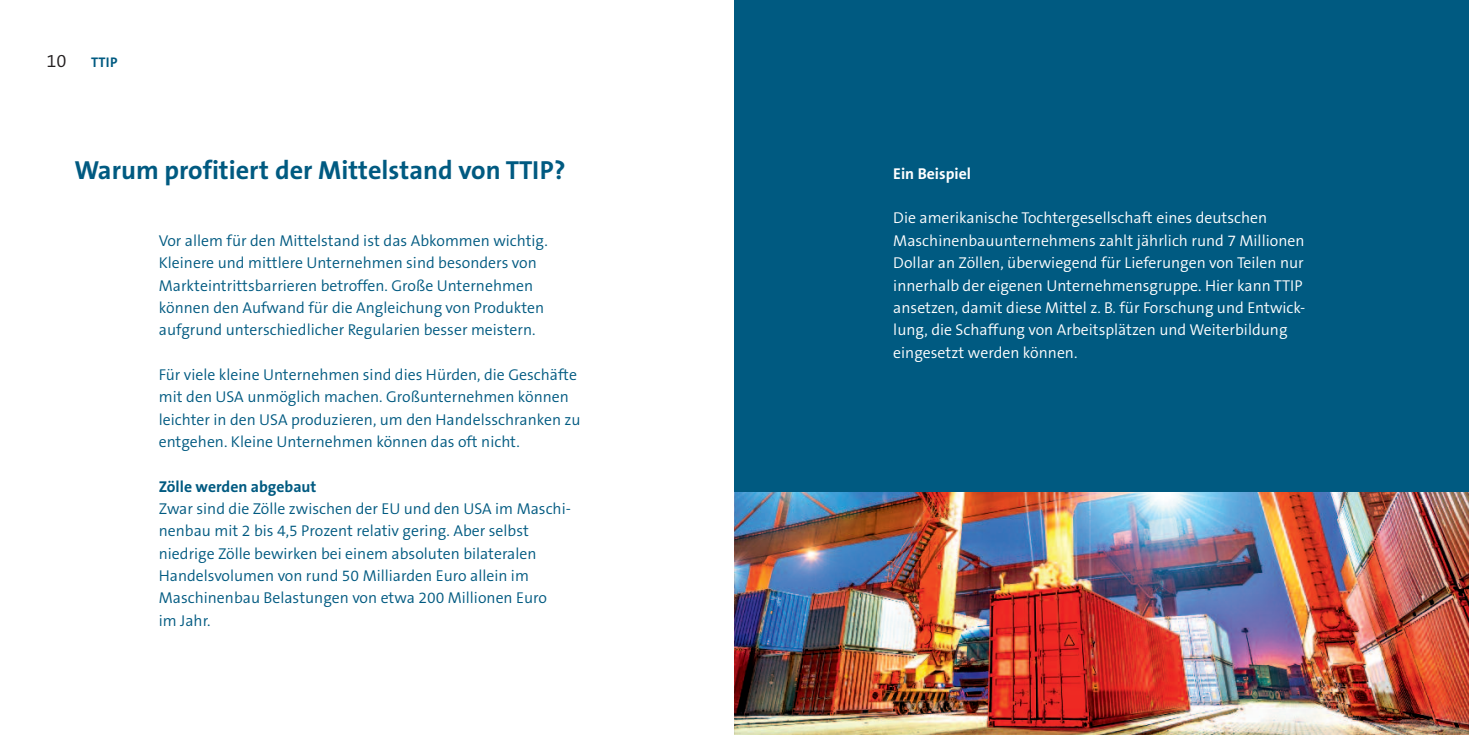
<style>
.page{position:relative;width:1469px;height:735px;background:#fff}
.page>*{position:absolute;margin:0;border:0;box-sizing:border-box;transform-origin:0 0}
.t1{font:700 26.25px "The Sans B7";color:#005a81}
.t2{font:300 18.38px "The Sans B4";color:#231f20}
.t3{font:300 15.75px/22.4px "The Sans B4";color:#005a81}
.t4{font:300 15.75px/22.4px "The Sans B4";color:#fff}
.t5{font:700 15.75px "The Sans B7";color:#005a81}
.t6{font:700 15.75px "The Sans B7";color:#fff}
.t7{font:700 14px "The Sans B7";color:#005a81}
</style>
<div class="page">
<div style="left:734px;top:0;width:734px;height:734px;background:#005a81"></div>
<img style="left:734px;top:492px;width:734px;height:242px">
<p class="t2" style="left:46px;top:51px;width:22px">10</p>
<p class="t7" style="left:91px;top:55px;width:28px">TTIP</p>
<h1 class="t1" style="left:74px;top:156px;width:492px">Warum profitiert der Mittelstand von TTIP?</h1>
<p class="t3" style="left:159px;top:230px;width:390px">Vor allem für den Mittelstand ist das Abkommen wichtig.<br>Kleinere und mittlere Unternehmen sind besonders von Markteintrittsbarrieren betroffen. Große Unternehmen können den Aufwand für die Angleichung von Produkten aufgrund unterschiedlicher Regularien besser meistern.</p>
<p class="t3" style="left:159px;top:364px;width:423px">Für viele kleine Unternehmen sind dies Hürden, die Geschäfte mit den USA unmöglich machen. Großunternehmen können leichter in den USA produzieren, um den Handelsschranken zu entgehen. Kleine Unternehmen können das oft nicht.</p>
<p class="t5" style="left:159px;top:477px;width:159px">Zölle werden abgebaut</p>
<p class="t3" style="left:159px;top:497px;width:413px">Zwar sind die Zölle zwischen der EU und den USA im Maschi&shy;nenbau mit 2 bis 4,5 Prozent relativ gering. Aber selbst niedrige Zölle bewirken bei einem absoluten bilateralen Handelsvolumen von rund 50 Milliarden Euro allein im Maschinenbau Belastungen von etwa 200 Millionen Euro<br>im Jahr.</p>
<p class="t6" style="left:893px;top:165px;width:79px">Ein Beispiel</p>
<p class="t4" style="left:893px;top:207px;width:413px">Die amerikanische Tochtergesellschaft eines deutschen Maschinenbauunternehmens zahlt jährlich rund 7 Millionen Dollar an Zöllen, überwiegend für Lieferungen von Teilen nur innerhalb der eigenen Unternehmensgruppe. Hier kann TTIP ansetzen, damit diese Mittel z. B. für Forschung und Entwick&shy;lung, die Schaffung von Arbeitsplätzen und Weiterbildung eingesetzt werden können.</p>
</div>
